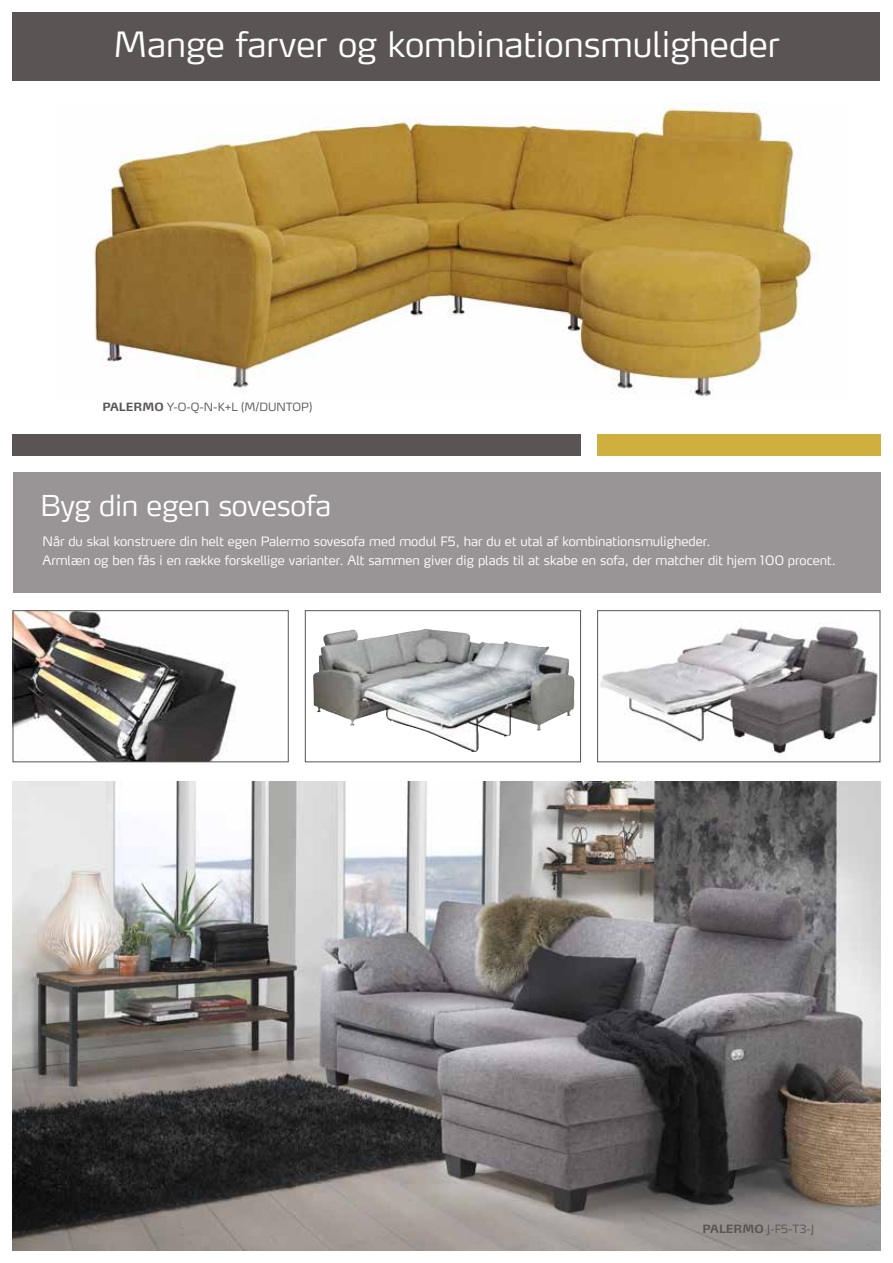
<style>
.page{position:relative;width:893px;height:1263px;background:#fff}
.page>*{position:absolute;margin:0;border:0;box-sizing:border-box;transform-origin:0 0}
.t1{font:300 34.5px "Max LF";color:#fff}
.t2{font:300 28.5px "Max LF";letter-spacing:-.01em;color:#fff}
.t3{font:300 12.75px/19.5px "Max LF";color:#fff}
.t4{font:300 11.25px "Max LF";color:#5b5454}
.s1{font-weight:700}
</style>
<div class="page">
<div style="left:13px;top:13px;width:867px;height:68px;background:#5b5454"></div>
<div style="left:13px;top:472px;width:867px;height:121px;background:#999596"></div>
<img style="left:93px;top:102px;width:726px;height:297px">
<img style="left:13px;top:781px;width:867px;height:469px">
<img style="left:313px;top:629px;width:262px;height:123px">
<div style="left:305px;top:610px;width:276px;height:152px;border:1px solid #5b5454"></div>
<img style="left:15px;top:612px;width:222px;height:148px">
<div style="left:13px;top:610px;width:276px;height:152px;border:1px solid #5b5454"></div>
<img style="left:600px;top:625px;width:278px;height:131px">
<div style="left:597px;top:610px;width:283px;height:152px;border:1px solid #5b5454"></div>
<div style="left:13px;top:434px;width:568px;height:21px;background:#5b5454"></div>
<div style="left:597px;top:434px;width:283px;height:21px;background:#cfaf3e"></div>
<h1 class="t1" style="left:113px;top:23px;width:668px">Mange farver og kombinationsmuligheder</h1>
<p class="t4" style="left:102px;top:399px;width:211px"><span class="s1">PALERMO</span> Y-O-Q-N-K+L (M/DUNTOP)</p>
<h2 class="t2" style="left:40px;top:488px;width:292px">Byg din egen sovesofa</h2>
<p class="t3" style="left:43px;top:531px;width:795px">Når du skal konstruere din helt egen Palermo sovesofa med modul F5, har du et utal af kombinationsmuligheder.<br>Armlæn og ben fås i en række forskellige varianter. Alt sammen giver dig plads til at skabe en sofa, der matcher dit hjem 100 procent.</p>
<p class="t4" style="left:702px;top:1222px;width:113px"><span class="s1">PALERMO</span> J-F5-T3-J</p>
</div>
